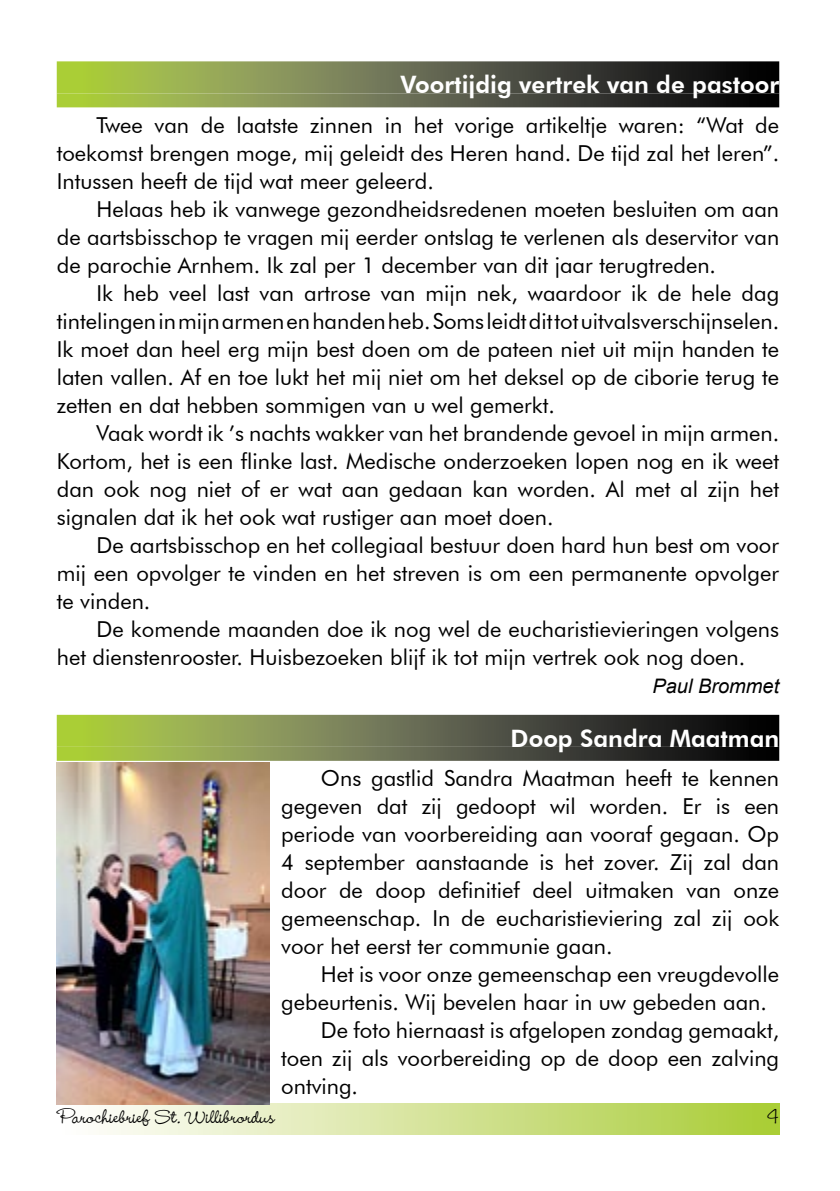
<style>
.page{position:relative;width:840px;height:1191px;background:#fff}
.page>*{position:absolute;margin:0;border:0;box-sizing:border-box;transform-origin:0 0}
._1_KopLinks{font:800 24px "Futura BT";color:#fff}
.t1{font:500 24px "Wendy";color:#000}
._0_Standaard{font:22px/28px "Futura BT";color:#000;text-align:justify}
._4_Auteur{font:italic 20px "Arial";color:#000}
</style>
<div class="page">
<svg style="left:57px;top:61px;width:721px;height:32px;background:#636c41"></svg>
<svg style="left:57px;top:93px;width:721px;height:14px;background:#636d42"></svg>
<svg style="left:57px;top:715px;width:721px;height:32px;background:#616b40"></svg>
<svg style="left:57px;top:747px;width:721px;height:14px;background:#626c41"></svg>
<div style="left:59px;top:1104px;width:719px;height:30px;background:linear-gradient(to right,#fffeff,#aacc37)"></div>
<img style="left:57px;top:762px;width:213px;height:342px">
<p class="_1_KopLinks" style="left:400px;top:70px;width:380px">Voortijdig vertrek van de pastoor</p>
<p class="_0_Standaard" style="left:57px;top:111px;width:723px;text-indent:40px">Twee van de laatste zinnen in het vorige artikeltje waren: “Wat de toekomst brengen moge, mij geleidt des Heren hand. De tijd zal het leren”.<br>Intussen heeft de tijd wat meer geleerd.</p>
<p class="_0_Standaard" style="left:57px;top:195px;width:723px;text-indent:40px">Helaas heb ik vanwege gezondheidsredenen moeten besluiten om aan de aartsbisschop te vragen mij eerder ontslag te verlenen als deservitor van de parochie Arnhem. Ik zal per 1 december van dit jaar terugtreden.</p>
<p class="_0_Standaard" style="left:57px;top:279px;width:723px;text-indent:40px">Ik heb veel last van artrose van mijn nek, waardoor ik de hele dag tintelingen in mijn armen en handen heb. Soms leidt dit tot uitvalsverschijnselen.<br>Ik moet dan heel erg mijn best doen om de pateen niet uit mijn handen te laten vallen. Af en toe lukt het mij niet om het deksel op de ciborie terug te zetten en dat hebben sommigen van u wel gemerkt.</p>
<p class="_0_Standaard" style="left:57px;top:419px;width:723px;text-indent:40px">Vaak wordt ik ’s nachts wakker van het brandende gevoel in mijn armen.<br>Kortom, het is een flinke last. Medische onderzoeken lopen nog en ik weet dan ook nog niet of er wat aan gedaan kan worden. Al met al zijn het signalen dat ik het ook wat rustiger aan moet doen.</p>
<p class="_0_Standaard" style="left:57px;top:531px;width:723px;text-indent:40px">De aartsbisschop en het collegiaal bestuur doen hard hun best om voor mij een opvolger te vinden en het streven is om een permanente opvolger te vinden.</p>
<p class="_0_Standaard" style="left:57px;top:615px;width:723px;text-indent:40px">De komende maanden doe ik nog wel de eucharistievieringen volgens het dienstenrooster. Huisbezoeken blijf ik tot mijn vertrek ook nog doen.</p>
<p class="_4_Auteur" style="left:652px;top:673px;width:128px">Paul Brommet</p>
<p class="_1_KopLinks" style="left:510px;top:723px;width:270px">Doop Sandra Maatman</p>
<p class="_0_Standaard" style="left:281px;top:764px;width:499px;text-indent:40px">Ons gastlid Sandra Maatman heeft te kennen gegeven dat zij gedoopt wil worden. Er is een periode van voorbereiding aan vooraf gegaan. Op 4 september aanstaande is het zover. Zij zal dan door de doop definitief deel uitmaken van onze gemeenschap. In de eucharistieviering zal zij ook voor het eerst ter communie gaan.</p>
<p class="_0_Standaard" style="left:281px;top:960px;width:499px;text-indent:40px">Het is voor onze gemeenschap een vreugdevolle gebeurtenis. Wij bevelen haar in uw gebeden aan.</p>
<p class="_0_Standaard" style="left:281px;top:1016px;width:499px;text-indent:40px">De foto hiernaast is afgelopen zondag gemaakt, toen zij als voorbereiding op de doop een zalving ontving.</p>
<p class="t1" style="left:59px;top:1103px;width:217px">Parochiebrief St. Willibrordus</p>
<p class="t1" style="left:766px;top:1102px;width:14px">4</p>
</div>
